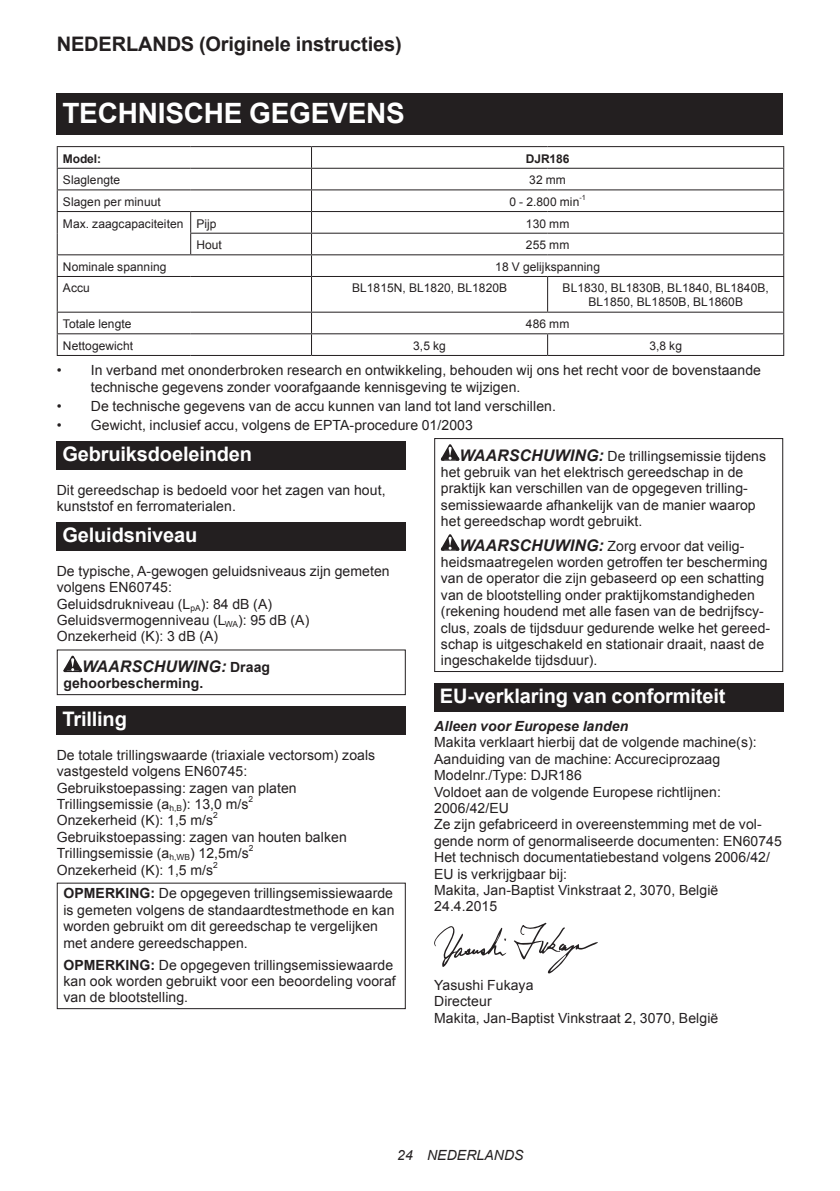
<style>
.page{position:relative;width:840px;height:1191px;background:#fff}
.page>*{position:absolute;margin:0;border:0;box-sizing:border-box;transform-origin:0 0}
.t1{font:700 28px "Arial";letter-spacing:-.01em;color:#fff}
.t2{font:700 20px "Arial";letter-spacing:-.01em;color:#fff}
.t3{font:700 20px "Arial";letter-spacing:-.01em;color:#231f20}
.t4{font:italic 700 16px "Arial";letter-spacing:.005em;color:#231f20}
.t5{font:14px/16.4px "Arial";letter-spacing:.005em;color:#231f20}
.t6{font:italic 700 14px "Arial";letter-spacing:.005em;color:#231f20}
.t7{font:700 14px "Arial";letter-spacing:.005em;color:#231f20}
.t8{font:italic 14px "Arial";letter-spacing:.005em;color:#231f20}
.t9{font:12px/14px "Arial";letter-spacing:.005em;color:#231f20;text-align:center}
.t10{font:700 12px "Arial";letter-spacing:-.01em;color:#231f20}
.t11{font:8.4px "Arial";color:#231f20}
.t12{font:7.2px "Arial";color:#231f20}
.s1{font-style:normal;font-size:14px}
.s2{font-weight:700;font-style:italic;font-size:16px}
.s3{font-weight:700}
</style>
<div class="page">
<div style="left:57px;top:94px;width:725px;height:41px;background:#231f20"></div>
<hr style="left:57px;top:146px;width:133px;height:1px;background:#231f20">
<hr style="left:190px;top:146px;width:121px;height:1px;background:#231f20">
<hr style="left:311px;top:146px;width:236px;height:1px;background:#231f20">
<hr style="left:547px;top:146px;width:236px;height:1px;background:#231f20">
<hr style="left:57px;top:168px;width:133px;height:1px;background:#231f20">
<hr style="left:190px;top:168px;width:121px;height:1px;background:#231f20">
<hr style="left:311px;top:168px;width:236px;height:1px;background:#231f20">
<hr style="left:547px;top:168px;width:236px;height:1px;background:#231f20">
<hr style="left:57px;top:189px;width:133px;height:1px;background:#231f20">
<hr style="left:190px;top:189px;width:121px;height:1px;background:#231f20">
<hr style="left:311px;top:189px;width:236px;height:1px;background:#231f20">
<hr style="left:547px;top:189px;width:236px;height:1px;background:#231f20">
<hr style="left:57px;top:211px;width:133px;height:1px;background:#231f20">
<hr style="left:190px;top:211px;width:121px;height:1px;background:#231f20">
<hr style="left:311px;top:211px;width:236px;height:1px;background:#231f20">
<hr style="left:547px;top:211px;width:236px;height:1px;background:#231f20">
<hr style="left:190px;top:233px;width:121px;height:1px;background:#231f20">
<svg style="left:190px;top:212px;width:1px;height:42px"></svg>
<hr style="left:311px;top:233px;width:236px;height:1px;background:#231f20">
<hr style="left:547px;top:233px;width:236px;height:1px;background:#231f20">
<hr style="left:57px;top:254px;width:133px;height:1px;background:#231f20">
<svg style="left:57px;top:147px;width:1px;height:129px"></svg>
<hr style="left:190px;top:254px;width:121px;height:1px;background:#231f20">
<hr style="left:311px;top:254px;width:236px;height:1px;background:#231f20">
<svg style="left:311px;top:147px;width:1px;height:129px"></svg>
<hr style="left:547px;top:254px;width:236px;height:1px;background:#231f20">
<hr style="left:57px;top:276px;width:133px;height:1px;background:#231f20">
<hr style="left:57px;top:277px;width:1px;height:35px;background:#231f20">
<hr style="left:190px;top:276px;width:121px;height:1px;background:#231f20">
<hr style="left:311px;top:276px;width:236px;height:1px;background:#231f20">
<hr style="left:311px;top:277px;width:1px;height:35px;background:#231f20">
<hr style="left:547px;top:276px;width:236px;height:1px;background:#231f20">
<hr style="left:547px;top:277px;width:1px;height:35px;background:#231f20">
<hr style="left:782px;top:277px;width:1px;height:35px;background:#231f20">
<hr style="left:57px;top:312px;width:133px;height:1px;background:#231f20">
<hr style="left:190px;top:312px;width:121px;height:1px;background:#231f20">
<hr style="left:311px;top:312px;width:236px;height:1px;background:#231f20">
<hr style="left:547px;top:312px;width:236px;height:1px;background:#231f20">
<hr style="left:57px;top:333px;width:133px;height:1px;background:#231f20">
<svg style="left:57px;top:313px;width:1px;height:42px"></svg>
<hr style="left:190px;top:333px;width:121px;height:1px;background:#231f20">
<hr style="left:311px;top:333px;width:236px;height:1px;background:#231f20">
<svg style="left:311px;top:313px;width:1px;height:42px"></svg>
<hr style="left:547px;top:333px;width:236px;height:1px;background:#231f20">
<svg style="left:547px;top:334px;width:1px;height:21px"></svg>
<hr style="left:57px;top:355px;width:133px;height:1px;background:#231f20">
<hr style="left:190px;top:355px;width:121px;height:1px;background:#231f20">
<hr style="left:311px;top:355px;width:236px;height:1px;background:#231f20">
<hr style="left:547px;top:355px;width:236px;height:1px;background:#231f20">
<div style="left:57px;top:441px;width:348px;height:29px;background:#231f20"></div>
<div style="left:57px;top:522px;width:348px;height:29px;background:#231f20"></div>
<svg style="left:63px;top:655px;width:19px;height:17px"></svg>
<div style="left:57px;top:649px;width:348px;height:46px;border:1px solid #231f20"></div>
<div style="left:57px;top:706px;width:348px;height:29px;background:#231f20"></div>
<div style="left:57px;top:882px;width:348px;height:127px;border:1px solid #231f20"></div>
<svg style="left:440px;top:444px;width:19px;height:16px"></svg>
<svg style="left:440px;top:534px;width:19px;height:16px"></svg>
<div style="left:434px;top:438px;width:348px;height:234px;border:1px solid #231f20"></div>
<div style="left:434px;top:683px;width:348px;height:29px;background:#231f20"></div>
<svg style="left:514px;top:922px;width:83px;height:51px"></svg>
<svg style="left:434px;top:926px;width:72px;height:41px"></svg>
<h2 class="t3" style="left:57px;top:31px;width:346px">NEDERLANDS (Originele instructies)</h2>
<h1 class="t1" style="left:62px;top:95px;width:344px">TECHNISCHE GEGEVENS</h1>
<p class="t10" style="left:63px;top:150px;width:40px">Model:</p>
<p class="t10" style="left:525px;top:150px;width:45px">DJR186</p>
<p class="t9" style="left:63px;top:173px;width:59px">Slaglengte</p>
<p class="t9" style="left:529px;top:173px;width:38px">32 mm</p>
<p class="t9" style="left:63px;top:195px;width:99px">Slagen per minuut</p>
<p class="t9" style="left:509px;top:195px;width:71px">0 - 2.800 min</p>
<p class="t12" style="left:579px;top:193px;width:8px">-1</p>
<p class="t9" style="left:63px;top:216px;width:155px">Max. zaagcapaciteiten Pijp</p>
<p class="t9" style="left:525px;top:216px;width:45px">130 mm</p>
<p class="t9" style="left:196px;top:238px;width:27px">Hout</p>
<p class="t9" style="left:525px;top:238px;width:45px">255 mm</p>
<p class="t9" style="left:63px;top:260px;width:105px">Nominale spanning</p>
<p class="t9" style="left:495px;top:260px;width:106px">18 V gelijkspanning</p>
<p class="t9" style="left:63px;top:281px;width:28px">Accu</p>
<p class="t9" style="left:352px;top:281px;width:157px">BL1815N, BL1820, BL1820B</p>
<p class="t9" style="left:562px;top:281px;width:208px">BL1830, BL1830B, BL1840, BL1840B,<br>BL1850, BL1850B, BL1860B</p>
<p class="t9" style="left:63px;top:317px;width:70px">Totale lengte</p>
<p class="t9" style="left:525px;top:317px;width:45px">486 mm</p>
<p class="t9" style="left:63px;top:339px;width:72px">Nettogewicht</p>
<p class="t9" style="left:413px;top:339px;width:34px">3,5 kg</p>
<p class="t9" style="left:649px;top:339px;width:34px">3,8 kg</p>
<p class="t5" style="left:91px;top:362px;width:671px;text-indent:-34px">• In verband met ononderbroken research en ontwikkeling, behouden wij ons het recht voor de bovenstaande technische gegevens zonder voorafgaande kennisgeving te wijzigen.</p>
<p class="t5" style="left:57px;top:398px;width:500px">• De technische gegevens van de accu kunnen van land tot land verschillen.</p>
<p class="t5" style="left:57px;top:417px;width:417px">• Gewicht, inclusief accu, volgens de EPTA-procedure 01/2003</p>
<h2 class="t2" style="left:62px;top:441px;width:191px">Gebruiksdoeleinden</h2>
<p class="t5" style="left:57px;top:482px;width:330px">Dit gereedschap is bedoeld voor het zagen van hout, kunststof en ferromaterialen.</p>
<h2 class="t2" style="left:62px;top:522px;width:136px">Geluidsniveau</h2>
<p class="t5" style="left:57px;top:563px;width:334px">De typische, A-gewogen geluidsniveaus zijn gemeten volgens EN60745:<br>Geluidsdrukniveau (L<sub>pA</sub>): 84 dB (A)<br>Geluidsvermogenniveau (L<sub>WA</sub>): 95 dB (A)<br>Onzekerheid (K): 3 dB (A)</p>
<p class="t4" style="left:82px;top:656px;width:189px">WAARSCHUWING: <span class="s1">Draag</span></p>
<p class="t7" style="left:63px;top:674px;width:141px">gehoorbescherming.</p>
<h2 class="t2" style="left:62px;top:706px;width:66px">Trilling</h2>
<p class="t5" style="left:57px;top:747px;width:320px">De totale trillingswaarde (triaxiale vectorsom) zoals vastgesteld volgens EN60745:<br>Gebruikstoepassing: zagen van platen Trillingsemissie (a<sub>h,B</sub>): 13,0 m/s</p>
<p class="t5" style="left:440px;top:448px;width:326px;text-indent:19px"><span class="s2">WAARSCHUWING:</span> De trillingsemissie tijdens het gebruik van het elektrisch gereedschap in de praktijk kan verschillen van de opgegeven trilling&shy;semissiewaarde afhankelijk van de manier waarop het gereedschap wordt gebruikt.</p>
<p class="t5" style="left:440px;top:537px;width:330px;text-indent:19px"><span class="s2">WAARSCHUWING:</span> Zorg ervoor dat veilig&shy;heidsmaatregelen worden getroffen ter bescherming van de operator die zijn gebaseerd op een schatting van de blootstelling onder praktijkomstandigheden (rekening houdend met alle fasen van de bedrijfscy&shy;clus, zoals de tijdsduur gedurende welke het gereed&shy;schap is uitgeschakeld en stationair draait, naast de ingeschakelde tijdsduur).</p>
<h2 class="t2" style="left:439px;top:683px;width:287px">EU-verklaring van conformiteit</h2>
<p class="t6" style="left:434px;top:717px;width:195px">Alleen voor Europese landen</p>
<p class="t5" style="left:434px;top:734px;width:349px">Makita verklaart hierbij dat de volgende machine(s):<br>Aanduiding van de machine: Accureciprozaag Modelnr./Type: DJR186<br>Voldoet aan de volgende Europese richtlijnen:<br>2006/42/EU<br>Ze zijn gefabriceerd in overeenstemming met de vol&shy;gende norm of genormaliseerde documenten: EN60745<br>Het technisch documentatiebestand volgens 2006/42/ EU is verkrijgbaar bij:<br>Makita, Jan-Baptist Vinkstraat 2, 3070, België 24.4.2015</p>
<p class="t11" style="left:248px;top:793px;width:6px">2</p>
<p class="t5" style="left:57px;top:812px;width:158px">Onzekerheid (K): 1,5 m/s</p>
<p class="t11" style="left:213px;top:810px;width:6px">2</p>
<p class="t5" style="left:57px;top:829px;width:291px">Gebruikstoepassing: zagen van houten balken<br>Trillingsemissie (a<sub>h,WB</sub>) 12,5m/s</p>
<p class="t11" style="left:249px;top:842px;width:6px">2</p>
<p class="t5" style="left:57px;top:861px;width:158px">Onzekerheid (K): 1,5 m/s</p>
<p class="t11" style="left:213px;top:859px;width:6px">2</p>
<p class="t5" style="left:63px;top:885px;width:332px"><span class="s3">OPMERKING:</span> De opgegeven trillingsemissiewaarde is gemeten volgens de standaardtestmethode en kan worden gebruikt om dit gereedschap te vergelijken met andere gereedschappen.</p>
<p class="t5" style="left:63px;top:956px;width:333px"><span class="s3">OPMERKING:</span> De opgegeven trillingsemissiewaarde kan ook worden gebruikt voor een beoordeling vooraf van de blootstelling.</p>
<p class="t5" style="left:434px;top:977px;width:285px">Yasushi Fukaya<br>Directeur<br>Makita, Jan-Baptist Vinkstraat 2, 3070, België</p>
<p class="t8" style="left:397px;top:1146px;width:128px">24 NEDERLANDS</p>
</div>
